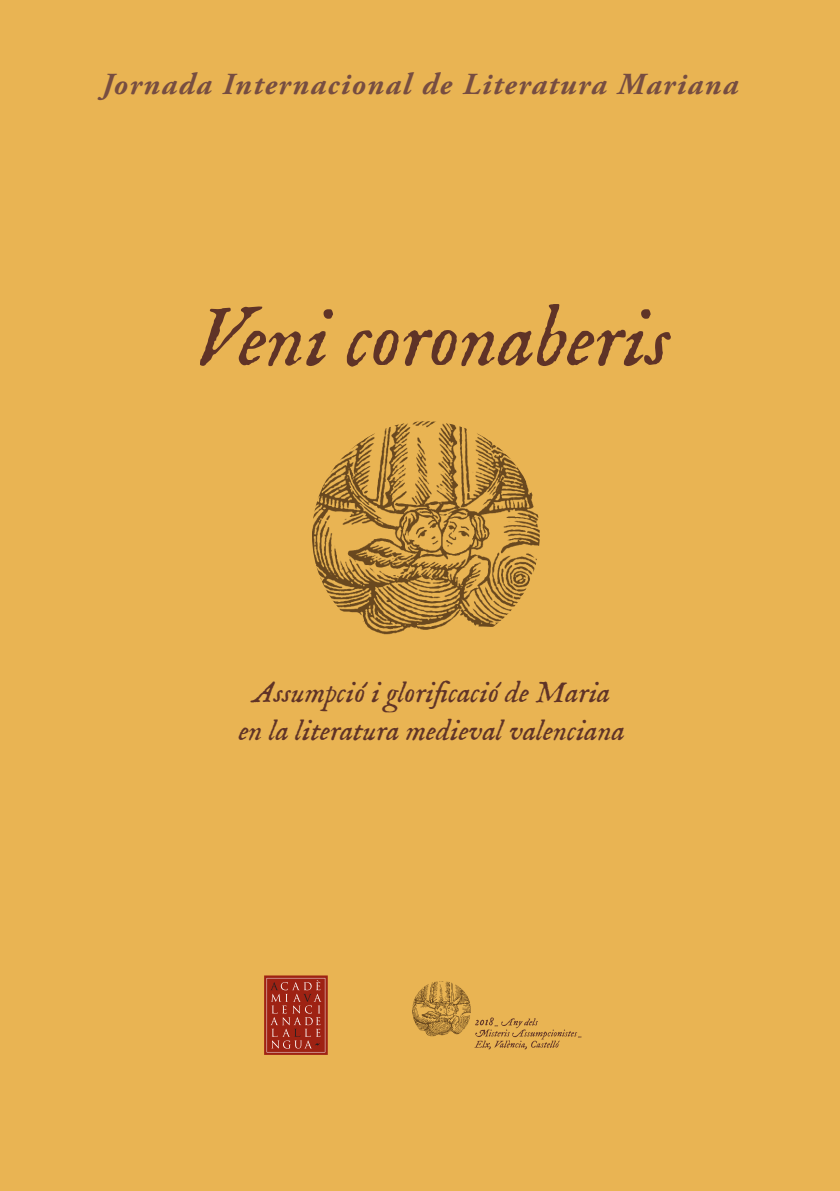
<style>
.page{position:relative;width:840px;height:1191px;background:#fff}
.page>*{position:absolute;margin:0;border:0;box-sizing:border-box;transform-origin:0 0}
.t1{font:82.6px "IM FELL English Italic";color:#5f3327}
.t2{font:italic 700 30.6px "Adobe Garamond Pro";letter-spacing:.05em;color:#764d41}
.t3{font:29.8px/38px "IM FELL English Italic";color:#5f3327;text-align:center}
</style>
<div class="page">
<div style="left:0;top:0;width:839px;height:1191px;background:#e9b453"></div>
<img style="left:412px;top:981px;width:58px;height:58px;border-radius:29px">
<svg style="left:474px;top:1017px;width:107px;height:32px"></svg>
<svg style="left:264px;top:975px;width:63px;height:80px;background:#a63728"></svg>
<img style="left:312px;top:421px;width:227px;height:228px;border-radius:114px">
<p class="t2" style="left:102px;top:67px;width:637px">Jornada Internacional de Literatura Mariana</p>
<h1 class="t1" style="left:194px;top:290px;width:477px">Veni coronaberis</h1>
<p class="t3" style="left:238px;top:675px;width:387px">Assumpció i glorificació de Maria en la literatura medieval valenciana</p>
</div>
